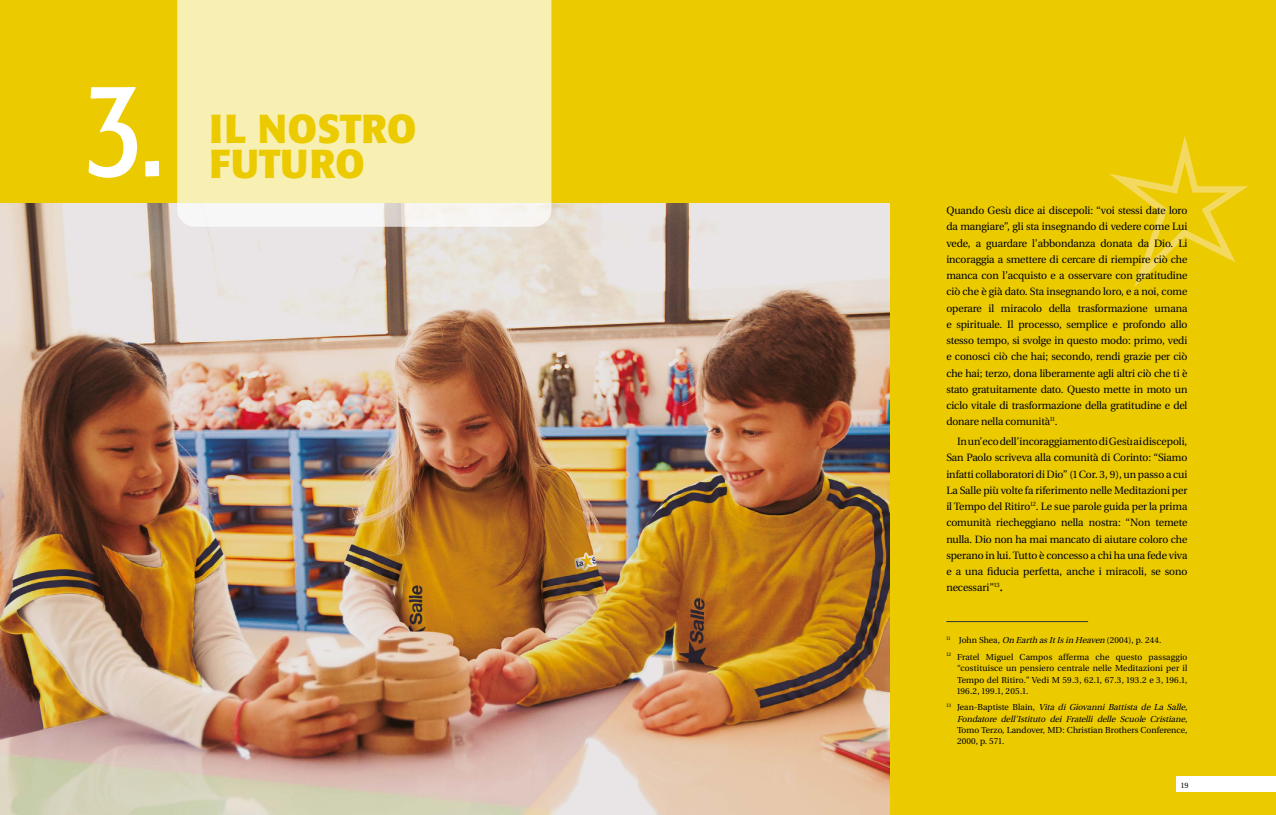
<style>
.page{position:relative;width:1276px;height:815px;background:#ebcb00}
.page>*{position:absolute;margin:0;border:0;box-sizing:border-box;transform-origin:0 0}
.t1{font:condensed 137.5px "Formata";color:#fff;scale:.95 1}
.t2{font:700 40px "Formata";color:#ebcb00}
.t3{font:13.75px/16.2px "Utopia Headline";color:#000;text-align:justify}
.t4{font:11.25px/11.2px "Utopia Headline";letter-spacing:.02em;color:#000}
.t5{font:italic 11.25px/11.2px "Utopia Headline";color:#000}
.t6{font:10px "Utopia Headline";color:#000}
.s1{font-family:"Utopia"}
.s2{font-style:italic}
.s3{font-style:normal}
</style>
<div class="page">
<img style="left:0;top:204px;width:889px;height:611px">
<svg style="left:177px;top:0;width:374px;height:227px;background:#f7efb8"></svg>
<div style="left:1176px;top:776px;width:100px;height:16px;background:#fff"></div>
<svg style="left:1109px;top:136px;width:139px;height:151px"></svg>
<hr style="left:946px;top:621px;width:142px;height:1px;background:#333">
<h1 class="t1" style="left:85px;top:47px;width:86px">3.</h1>
<h2 class="t2" style="left:210px;top:104px;width:208px">IL NOSTRO</h2>
<h2 class="t2" style="left:210px;top:139px;width:157px">FUTURO</h2>
<p class="t3" style="left:946px;top:202px;width:242px">Quando Gesù dice ai discepoli: “voi stessi date loro da mangiare”, gli sta insegnando di vedere come Lui vede, a guardare l’abbondanza donata da Dio. Li incoraggia a smettere di cercare di riempire ciò che manca con l’acquisto e a osservare con gratitudine ciò che è già dato. Sta insegnando loro, e a noi, come operare il miracolo della trasformazione umana e spirituale. Il processo, semplice e profondo allo stesso tempo, si svolge in questo modo: primo, vedi e conosci ciò che hai; secondo, rendi grazie per ciò che hai; terzo, dona liberamente agli altri ciò che ti è stato gratuitamente dato. Questo mette in moto un ciclo vitale di trasformazione della gratitudine e del donare nella comunità<sup>11</sup>.</p>
<p class="t3" style="left:946px;top:434px;width:242px;text-indent:11px">In un’eco dell’incoraggiamento di Gesù ai discepoli, San Paolo scriveva alla comunità di Corinto: “Siamo infatti collaboratori di Dio” (1 Cor. 3, 9), un passo a cui La Salle più volte fa riferimento nelle Meditazioni per il Tempo del Ritiro<sup>12</sup>. Le sue parole guida per la prima comunità riecheggiano nella nostra: “Non temete nulla. Dio non ha mai mancato di aiutare coloro che sperano in lui. Tutto è concesso a chi ha una fede viva e a una fiducia perfetta, anche i miracoli, se sono necessari”<sup>13</sup><span class="s1">.</span></p>
<p class="t4" style="left:946px;top:632px;width:242px;line-height:16.6px"><sup>11</sup> John Shea, <span class="s2">On Earth asItIsin Heaven</span> (2004), p. 244.<br><sup>12</sup> Fratel Miguel Campos afferma che questo passaggio</p>
<p class="t4" style="left:957px;top:663px;width:232px;text-align:justify">“costituisce un pensiero centrale nelle Meditazioni per il Tempo del Ritiro.” Vedi M 59.3, 62.1, 67.3, 193.2 e 3, 196.1, 196.2, 199.1, 205.1.</p>
<p class="t5" style="left:957px;top:702px;width:234px;text-indent:-11px"><sup>1</sup> <sup>3</sup> <span class="s3">J e a n - B a p t i s t e B l a i n ,</span> Vita di Giovanni Battista de La Salle, Fondatore dell’Istituto dei Fratelli delle Scuole Cristiane<span class="s3">, Tomo Terzo, Landover, MD: Christian Brothers Conference, 2000, p. 571.</span></p>
<p class="t6" style="left:1181px;top:780px;width:9px">19</p>
</div>
